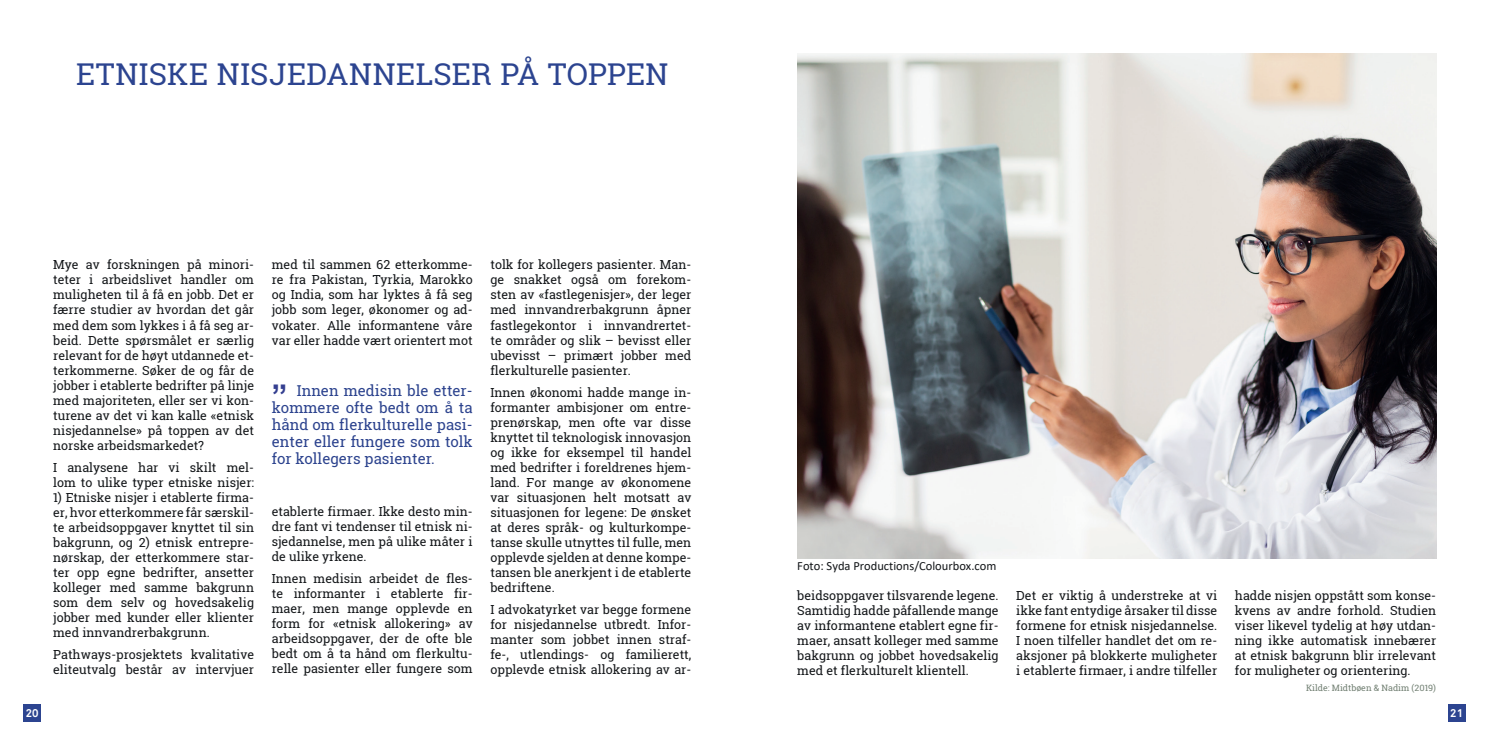
<style>
.page{position:relative;width:1489px;height:745px;background:#fff}
.page>*{position:absolute;margin:0;border:0;box-sizing:border-box;transform-origin:0 0}
.t1{font:700 31.25px "Arial";color:#343f90}
.t2{font:30px "Roboto Slab";letter-spacing:.01em;color:#2c4490}
.t3{font:15px/16.9px "Roboto Slab";color:#2c438e;text-align:justify}
.t4{font:12.5px/15px "Roboto Slab";color:#131619;text-align:justify}
.t5{font:12.5px "Calibri";color:#131619}
.t6{font:700 11.25px "Akkurat Pro";color:#fff}
.t7{font:8.75px "Roboto Slab";color:#728073}
</style>
<div class="page">
<div style="left:23px;top:703px;width:18px;height:18px;background:#2c4490"></div>
<div style="left:1447px;top:703px;width:18px;height:18px;background:#2c4490"></div>
<img style="left:797px;top:53px;width:638px;height:505px">
<h2 class="t2" style="left:76px;top:53px;width:594px">ETNISKE NISJEDANNELSER PÅ TOPPEN</h2>
<p class="t6" style="left:26px;top:705px;width:14px">20</p>
<p class="t4" style="left:53px;top:257px;width:202px">Mye av forskningen på minori&shy;teter i arbeidslivet handler om muligheten til å få en jobb. Det er færre studier av hvordan det går med dem som lykkes i å få seg ar&shy;beid. Dette spørsmålet er særlig relevant for de høyt utdannede et&shy;terkommerne. Søker de og får de jobber i etablerte bedrifter på linje med majoriteten, eller ser vi kon&shy;turene av det vi kan kalle «etnisk nisjedannelse» på toppen av det norske arbeidsmarkedet?</p>
<p class="t4" style="left:53px;top:459px;width:202px">I analysene har vi skilt mel&shy;lom to ulike typer etniske nisjer:</p>
<p class="t4" style="left:53px;top:489px;width:202px">1) Etniske nisjer i etablerte firma&shy;er, hvor etterkommere får særskil&shy;te arbeidsoppgaver knyttet til sin bakgrunn, og 2) etnisk entrepre&shy;nørskap, der etterkommere star&shy;ter opp egne bedrifter, ansetter kolleger med samme bakgrunn som dem selv og hovedsakelig jobber med kunder eller klienter med innvandrerbakgrunn.</p>
<p class="t4" style="left:53px;top:646px;width:202px">Pathways-prosjektets kvalitative eliteutvalg består av intervjuer</p>
<p class="t4" style="left:272px;top:257px;width:202px">med til sammen 62 etterkomme&shy;re fra Pakistan, Tyrkia, Marokko og India, som har lyktes å få seg jobb som leger, økonomer og ad&shy;vokater. Alle informantene våre var eller hadde vært orientert mot</p>
<h1 class="t1" style="left:272px;top:373px;width:17px">”</h1>
<p class="t3" style="left:272px;top:382px;width:202px;text-indent:25px">Innen medisin ble etter&shy;kommere ofte bedt om å ta hånd om flerkulturelle pasi&shy;enter eller fungere som tolk for kollegers pasienter.</p>
<p class="t4" style="left:272px;top:503px;width:202px">etablerte firmaer. Ikke desto min&shy;dre fant vi tendenser til etnisk ni&shy;sjedannelse, men på ulike måter i de ulike yrkene.</p>
<p class="t4" style="left:272px;top:570px;width:202px">Innen medisin arbeidet de fles&shy;te informanter i etablerte fir&shy;maer, men mange opplevde en form for «etnisk allokering» av arbeidsoppgaver, der de ofte ble bedt om å ta hånd om flerkultu&shy;relle pasienter eller fungere som</p>
<p class="t4" style="left:490px;top:257px;width:202px">tolk for kollegers pasienter. Man&shy;ge snakket også om forekom&shy;sten av «fastlegenisjer», der leger med innvandrerbakgrunn åpner fastlegekontor i innvandrertet&shy;te områder og slik – bevisst eller ubevisst – primært jobber med flerkulturelle pasienter.</p>
<p class="t4" style="left:490px;top:384px;width:202px">Innen økonomi hadde mange in&shy;formanter ambisjoner om entre&shy;prenørskap, men ofte var disse knyttet til teknologisk innovasjon og ikke for eksempel til handel med bedrifter i foreldrenes hjem&shy;land. For mange av økonomene var situasjonen helt motsatt av situasjonen for legene: De ønsket at deres språk- og kulturkompe&shy;tanse skulle utnyttes til fulle, men opplevde sjelden at denne kompe&shy;tansen ble anerkjent i de etablerte bedriftene.</p>
<p class="t4" style="left:490px;top:601px;width:202px">I advokatyrket var begge formene for nisjedannelse utbredt. Infor&shy;manter som jobbet innen straf&shy;fe-, utlendings- og familierett, opplevde etnisk allokering av ar-</p>
<p class="t5" style="left:797px;top:557px;width:200px">Foto: Syda Productions/Colourbox.com</p>
<p class="t4" style="left:797px;top:587px;width:203px">beidsoppgaver tilsvarende legene.<br>Samtidig hadde påfallende mange av informantene etablert egne fir&shy;maer, ansatt kolleger med samme bakgrunn og jobbet hovedsakelig med et flerkulturelt klientell.</p>
<p class="t4" style="left:1016px;top:587px;width:202px">Det er viktig å understreke at vi ikke fant entydige årsaker til disse formene for etnisk nisjedannelse.<br>I noen tilfeller handlet det om re&shy;aksjoner på blokkerte muligheter i etablerte firmaer, i andre tilfeller</p>
<p class="t4" style="left:1234px;top:587px;width:203px">hadde nisjen oppstått som konse&shy;kvens av andre forhold. Studien viser likevel tydelig at høy utdan&shy;ning ikke automatisk innebærer at etnisk bakgrunn blir irrelevant for muligheter og orientering.</p>
<p class="t7" style="left:1305px;top:681px;width:131px">Kilde: Midtbøen &amp; Nadim (2019)</p>
<p class="t6" style="left:1450px;top:705px;width:14px">21</p>
</div>
